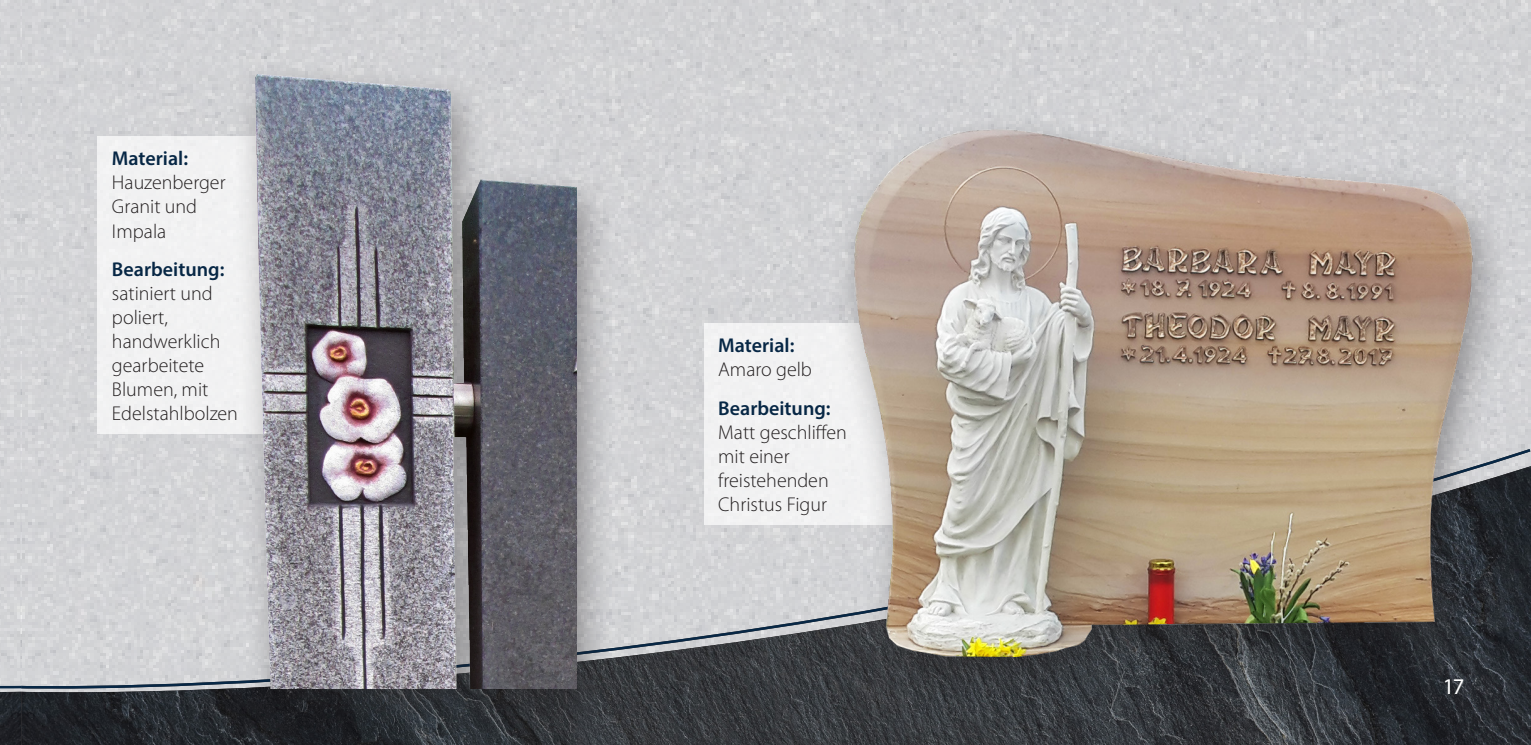
<style>
.page{position:relative;width:1531px;height:745px;background:#fff}
.page>*{position:absolute;margin:0;border:0;box-sizing:border-box;transform-origin:0 0}
.t1{font:22.5px "Myriad Pro";color:#fff}
.t2{font:300 20px/24px "Myriad Pro";color:#231f20}
.t3{font:600 20px "Myriad Pro";color:#072745}
</style>
<div class="page">
<img style="left:0;top:0;width:1531px;height:545px">
<img style="left:24px;top:704px;width:1507px;height:40px">
<svg style="left:19px;top:447px;width:1512px;height:257px;background:#b3b4b7"></svg>
<svg style="left:0;top:545px;width:24px;height:199px;background:#a2a3a7"></svg>
<div style="left:704px;top:323px;width:253px;height:201px;background:#f1f1f2"></div>
<div style="left:98px;top:136px;width:248px;height:298px;background:#f1f1f2"></div>
<div style="left:232px;top:58px;width:384px;height:675px;background:#231f20;opacity:.4"></div>
<img style="left:240px;top:74px;width:337px;height:614px">
<div style="left:829px;top:112px;width:683px;height:592px;background:#231f20;opacity:.4"></div>
<img style="left:854px;top:130px;width:618px;height:526px">
<p class="t3" style="left:112px;top:146px;width:78px">Material:</p>
<p class="t2" style="left:112px;top:170px;width:115px">Hauzenberger<br>Granit und<br>Impala</p>
<p class="t3" style="left:112px;top:256px;width:114px">Bearbeitung:</p>
<p class="t2" style="left:112px;top:281px;width:127px">satiniert und poliert, handwerklich gearbeitete<br>Blumen, mit<br>Edelstahlbolzen</p>
<p class="t3" style="left:718px;top:332px;width:78px">Material:</p>
<p class="t2" style="left:718px;top:357px;width:95px">Amaro gelb</p>
<p class="t3" style="left:718px;top:395px;width:114px">Bearbeitung:</p>
<p class="t2" style="left:718px;top:419px;width:130px">Matt geschliffen mit einer freistehenden<br>Christus Figur</p>
<p class="t1" style="left:1443px;top:672px;width:23px">17</p>
</div>
